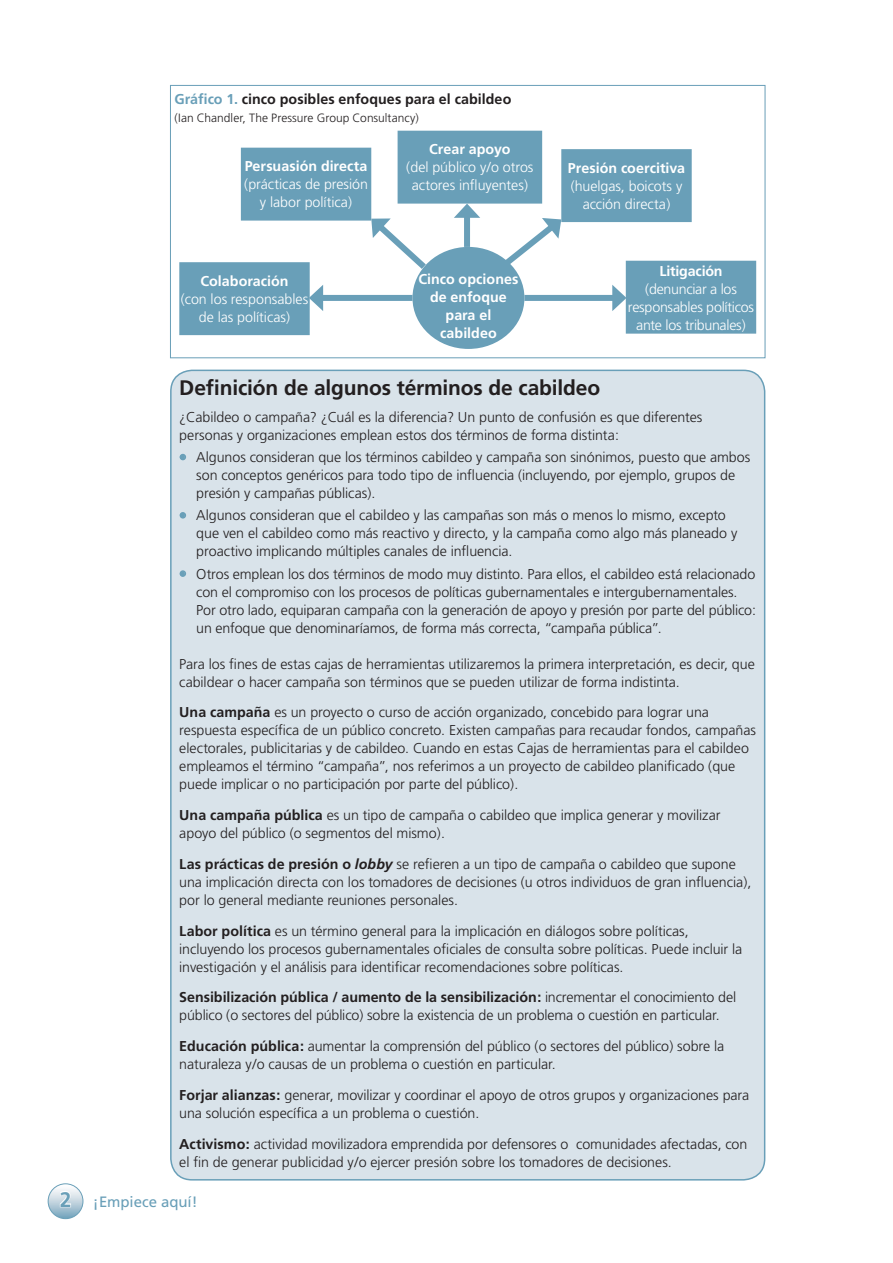
<style>
.page{position:relative;width:893px;height:1263px;background:#fff}
.page>*{position:absolute;margin:0;border:0;box-sizing:border-box;transform-origin:0 0}
.t1{font:700 21px "Frutiger";letter-spacing:-.01em;color:#231f20}
.t2{font:15px "Frutiger";letter-spacing:-.005em;color:#699fb8}
.t3{font:300 14.25px/18px "Frutiger";letter-spacing:-.005em;color:#231f20}
.t4{font:300 14.25px/18px "Frutiger";letter-spacing:-.005em;color:#fff;text-align:center}
.t5{font:700 14.25px/18px "Frutiger";color:#fff;text-align:center}
.t6{font:700 14.25px "Frutiger";letter-spacing:.005em;color:#231f20}
.t7{font:300 12px "Frutiger";color:#231f20}
.s1{color:#699fb8}
.s2{font-weight:700}
.s3{font-weight:700;font-style:italic}
.s4{font-weight:700;font-size:21px}
</style>
<div class="page">
<svg style="left:48px;top:1184px;width:35px;height:34px"></svg>
<div style="left:48px;top:1184px;width:35px;height:35px;border:1px solid #699fb8;border-radius:50%"></div>
<svg style="left:59px;top:1190px;width:13px;height:18px"></svg>
<div style="left:171px;top:370px;width:594px;height:810px;background:#d9e3ea;border-radius:21px"></div>
<svg style="left:180px;top:454px;width:6px;height:6px"></svg>
<div style="left:180px;top:512px;width:6px;height:7px;border:2px solid #699fb8;border-radius:50%"></div>
<div style="left:180px;top:570px;width:6px;height:7px;border:2px solid #699fb8;border-radius:50%"></div>
<div style="left:180px;top:263px;width:129px;height:71px;background:#699fb8"></div>
<div style="left:179px;top:262px;width:131px;height:73px;border:2px solid #699fb8"></div>
<div style="left:626px;top:261px;width:129px;height:72px;background:#699fb8"></div>
<div style="left:626px;top:261px;width:130px;height:73px;border:2px solid #699fb8"></div>
<div style="left:398px;top:131px;width:143px;height:72px;background:#699fb8"></div>
<div style="left:398px;top:131px;width:144px;height:73px;border:2px solid #699fb8"></div>
<div style="left:242px;top:148px;width:129px;height:72px;background:#699fb8"></div>
<div style="left:241px;top:148px;width:130px;height:73px;border:2px solid #699fb8"></div>
<div style="left:562px;top:150px;width:129px;height:71px;background:#699fb8"></div>
<div style="left:561px;top:149px;width:131px;height:73px;border:2px solid #699fb8"></div>
<div style="left:412px;top:247px;width:112px;height:102px;background:#699fb8;border-radius:50%"></div>
<div style="left:464px;top:212px;width:6px;height:35px;background:#699fb8"></div>
<svg style="left:454px;top:204px;width:26px;height:14px"></svg>
<svg style="left:494px;top:217px;width:69px;height:58px"></svg>
<svg style="left:369px;top:216px;width:63px;height:59px"></svg>
<div style="left:524px;top:295px;width:94px;height:6px;background:#699fb8"></div>
<svg style="left:612px;top:285px;width:14px;height:26px"></svg>
<div style="left:318px;top:295px;width:94px;height:6px;background:#699fb8"></div>
<svg style="left:309px;top:285px;width:14px;height:26px"></svg>
<div style="left:170px;top:85px;width:595px;height:273px;border:1px solid #699fb8"></div>
<p class="t6" style="left:174px;top:91px;width:338px"><span class="s1">Gráfico 1.</span> cinco posibles enfoques para el cabildeo</p>
<p class="t7" style="left:174px;top:111px;width:246px">(Ian Chandler, The Pressure Group Consultancy)</p>
<p class="t5" style="left:245px;top:158px;width:124px">Persuasión directa</p>
<p class="t4" style="left:244px;top:176px;width:125px">(prácticas de presión y labor política)</p>
<p class="t5" style="left:200px;top:272px;width:90px">Colaboración</p>
<p class="t4" style="left:181px;top:290px;width:129px">(con los responsables de las políticas)</p>
<p class="t5" style="left:429px;top:141px;width:83px">Crear apoyo</p>
<p class="t4" style="left:406px;top:159px;width:129px">(del público y/o otros actores influyentes)</p>
<p class="t5" style="left:418px;top:270px;width:101px">Cinco opciones de enfoque para el cabildeo</p>
<p class="t5" style="left:568px;top:159px;width:119px">Presión coercitiva</p>
<p class="t4" style="left:571px;top:177px;width:113px">(huelgas, boicots y acción directa)</p>
<p class="t5" style="left:659px;top:262px;width:65px">Litigación</p>
<p class="t4" style="left:628px;top:280px;width:128px">(denunciar a los responsables políticos ante los tribunales)</p>
<h1 class="t1" style="left:179px;top:376px;width:423px">Definición de algunos términos de cabildeo</h1>
<p class="t3" style="left:179px;top:408px;width:525px">¿Cabildeo o campaña? ¿Cuál es la diferencia? Un punto de confusión es que diferentes personas y organizaciones emplean estos dos términos de forma distinta:</p>
<p class="t3" style="left:196px;top:448px;width:555px;text-indent:-17px"><span class="s1">•</span> Algunos consideran que los términos cabildeo y campaña son sinónimos, puesto que ambos son conceptos genéricos para todo tipo de influencia (incluyendo, por ejemplo, grupos de presión y campañas públicas).</p>
<p class="t3" style="left:196px;top:507px;width:542px;text-indent:-17px"><span class="s1">•</span> Algunos consideran que el cabildeo y las campañas son más o menos lo mismo, excepto que ven el cabildeo como más reactivo y directo, y la campaña como algo más planeado y proactivo implicando múltiples canales de influencia.</p>
<p class="t3" style="left:196px;top:565px;width:561px;text-indent:-17px"><span class="s1">•</span> Otros emplean los dos términos de modo muy distinto. Para ellos, el cabildeo está relacionado con el compromiso con los procesos de políticas gubernamentales e intergubernamentales.<br>Por otro lado, equiparan campaña con la generación de apoyo y presión por parte del público: un enfoque que denominaríamos, de forma más correcta, “campaña pública”.</p>
<p class="t3" style="left:179px;top:655px;width:577px">Para los fines de estas cajas de herramientas utilizaremos la primera interpretación, es decir, que cabildear o hacer campaña son términos que se pueden utilizar de forma indistinta.</p>
<p class="t3" style="left:179px;top:704px;width:578px"><span class="s2">Una campaña</span> es un proyecto o curso de acción organizado, concebido para lograr una respuesta específica de un público concreto. Existen campañas para recaudar fondos, campañas electorales, publicitarias y de cabildeo. Cuando en estas Cajas de herramientas para el cabildeo empleamos el término “campaña”, nos referimos a un proyecto de cabildeo planificado (que puede implicar o no participación por parte del público).</p>
<p class="t3" style="left:179px;top:806px;width:543px"><span class="s2">Una campaña pública</span> es un tipo de campaña o cabildeo que implica generar y movilizar apoyo del público (o segmentos del mismo).</p>
<p class="t3" style="left:179px;top:855px;width:574px"><span class="s2">Las prácticas de presión o</span> <span class="s3">lobby</span> se refieren a un tipo de campaña o cabildeo que supone una implicación directa con los tomadores de decisiones (u otros individuos de gran influencia), por lo general mediante reuniones personales.</p>
<p class="t3" style="left:179px;top:922px;width:564px"><span class="s2">Labor política</span> es un término general para la implicación en diálogos sobre políticas, incluyendo los procesos gubernamentales oficiales de consulta sobre políticas. Puede incluir la investigación y el análisis para identificar recomendaciones sobre políticas.</p>
<p class="t3" style="left:179px;top:989px;width:558px"><span class="s2">Sensibilización pública / aumento de la sensibilización:</span> incrementar el conocimiento del público (o sectores del público) sobre la existencia de un problema o cuestión en particular.</p>
<p class="t3" style="left:179px;top:1037px;width:546px"><span class="s2">Educación pública:</span> aumentar la comprensión del público (o sectores del público) sobre la naturaleza y/o causas de un problema o cuestión en particular.</p>
<p class="t3" style="left:179px;top:1086px;width:571px"><span class="s2">Forjar alianzas:</span> generar, movilizar y coordinar el apoyo de otros grupos y organizaciones para una solución específica a un problema o cuestión.</p>
<p class="t3" style="left:179px;top:1135px;width:570px"><span class="s2">Activismo:</span> actividad movilizadora emprendida por defensores o comunidades afectadas, con el fin de generar publicidad y/o ejercer presión sobre los tomadores de decisiones.</p>
<p class="t2" style="left:60px;top:1193px;width:140px"><span class="s4">2</span> ¡Empiece aquí!</p>
</div>
